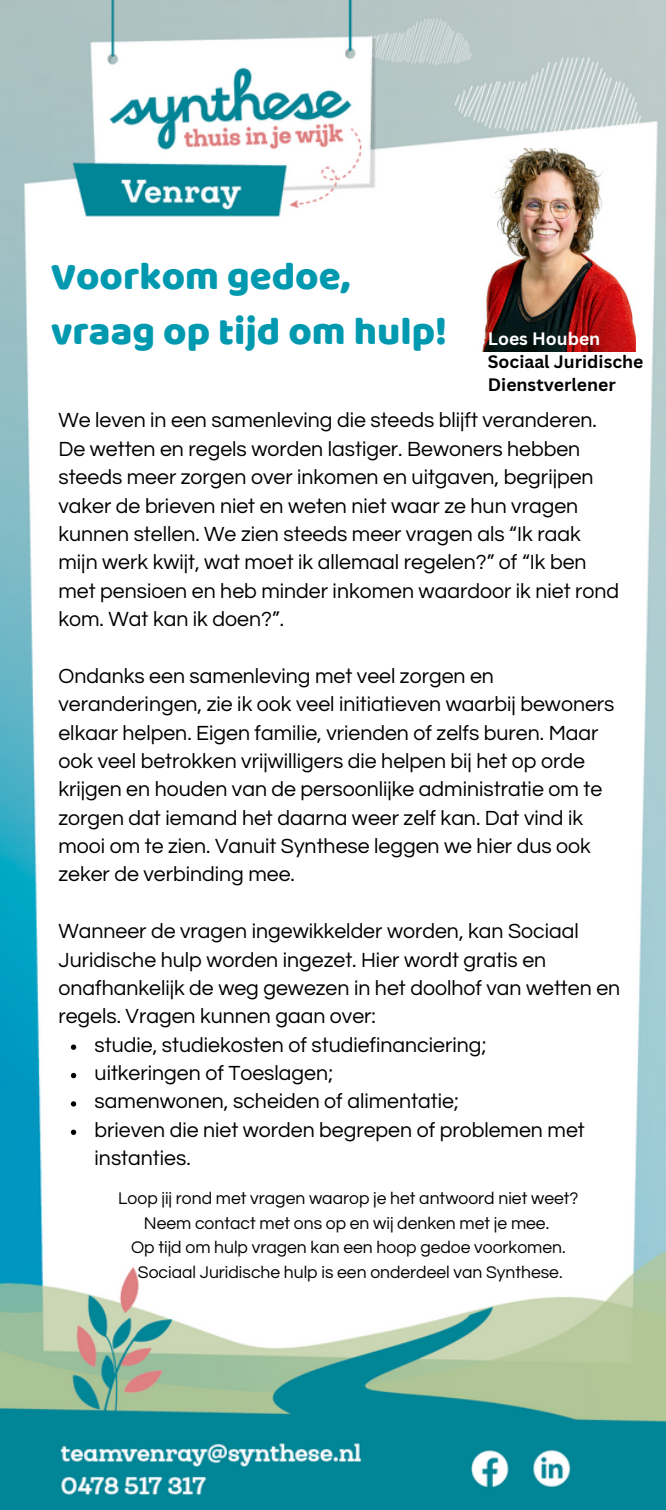
<style>
.page{position:relative;width:666px;height:1510px;background:#fff}
.page>*{position:absolute;margin:0;border:0;box-sizing:border-box;transform-origin:0 0}
.t1{font:40px/54.5px "Baloo";color:#0099af}
.t2{font:21.25px/28.2px "Questrial";color:#000}
.t3{font:17.5px/24.5px "Questrial";color:#000;text-align:center}
.t4{font:700 17.5px/23.2px "Canva Sans";color:#000}
.t5{font:700 17.5px "Canva Sans";color:#fff}
</style>
<div class="page">
<img style="left:0;top:0;width:666px;height:1509px">
<svg style="left:71px;top:1044px;width:5px;height:5px"></svg>
<svg style="left:71px;top:1072px;width:5px;height:6px"></svg>
<svg style="left:71px;top:1101px;width:5px;height:5px"></svg>
<svg style="left:71px;top:1129px;width:5px;height:5px"></svg>
<img style="left:478px;top:149px;width:158px;height:202px">
<h1 class="t1" style="left:51px;top:248px;width:398px">Voorkom gedoe, vraag op tijd om hulp!</h1>
<p class="t5" style="left:488px;top:326px;width:114px">Loes Houben</p>
<p class="t4" style="left:488px;top:350px;width:157px">Sociaal Juridische<br>Dienstverlener</p>
<p class="t2" style="left:58px;top:407px;width:562px">We leven in een samenleving die steeds blijft veranderen.<br>De wetten en regels worden lastiger. Bewoners hebben steeds meer zorgen over inkomen en uitgaven, begrijpen vaker de brieven niet en weten niet waar ze hun vragen kunnen stellen. We zien steeds meer vragen als “Ik raak mijn werk kwijt, wat moet ik allemaal regelen?” of “Ik ben met pensioen en heb minder inkomen waardoor ik niet rond kom. Wat kan ik doen?”.</p>
<p class="t2" style="left:58px;top:662px;width:557px">Ondanks een samenleving met veel zorgen en veranderingen, zie ik ook veel initiatieven waarbij bewoners elkaar helpen. Eigen familie, vrienden of zelfs buren. Maar ook veel betrokken vrijwilligers die helpen bij het op orde krijgen en houden van de persoonlijke administratie om te zorgen dat iemand het daarna weer zelf kan. Dat vind ik mooi om te zien. Vanuit Synthese leggen we hier dus ook zeker de verbinding mee.</p>
<p class="t2" style="left:58px;top:917px;width:563px">Wanneer de vragen ingewikkelder worden, kan Sociaal Juridische hulp worden ingezet. Hier wordt gratis en onafhankelijk de weg gewezen in het doolhof van wetten en regels. Vragen kunnen gaan over:</p>
<p class="t2" style="left:95px;top:1031px;width:491px">studie, studiekosten of studiefinanciering; uitkeringen of Toeslagen;<br>samenwonen, scheiden of alimentatie;<br>brieven die niet worden begrepen of problemen met instanties.</p>
<p class="t3" style="left:118px;top:1186px;width:462px">Loop jij rond met vragen waarop je het antwoord niet weet?<br>Neem contact met ons op en wij denken met je mee.<br>Op tijd om hulp vragen kan een hoop gedoe voorkomen.<br>Sociaal Juridische hulp is een onderdeel van Synthese.</p>
</div>
